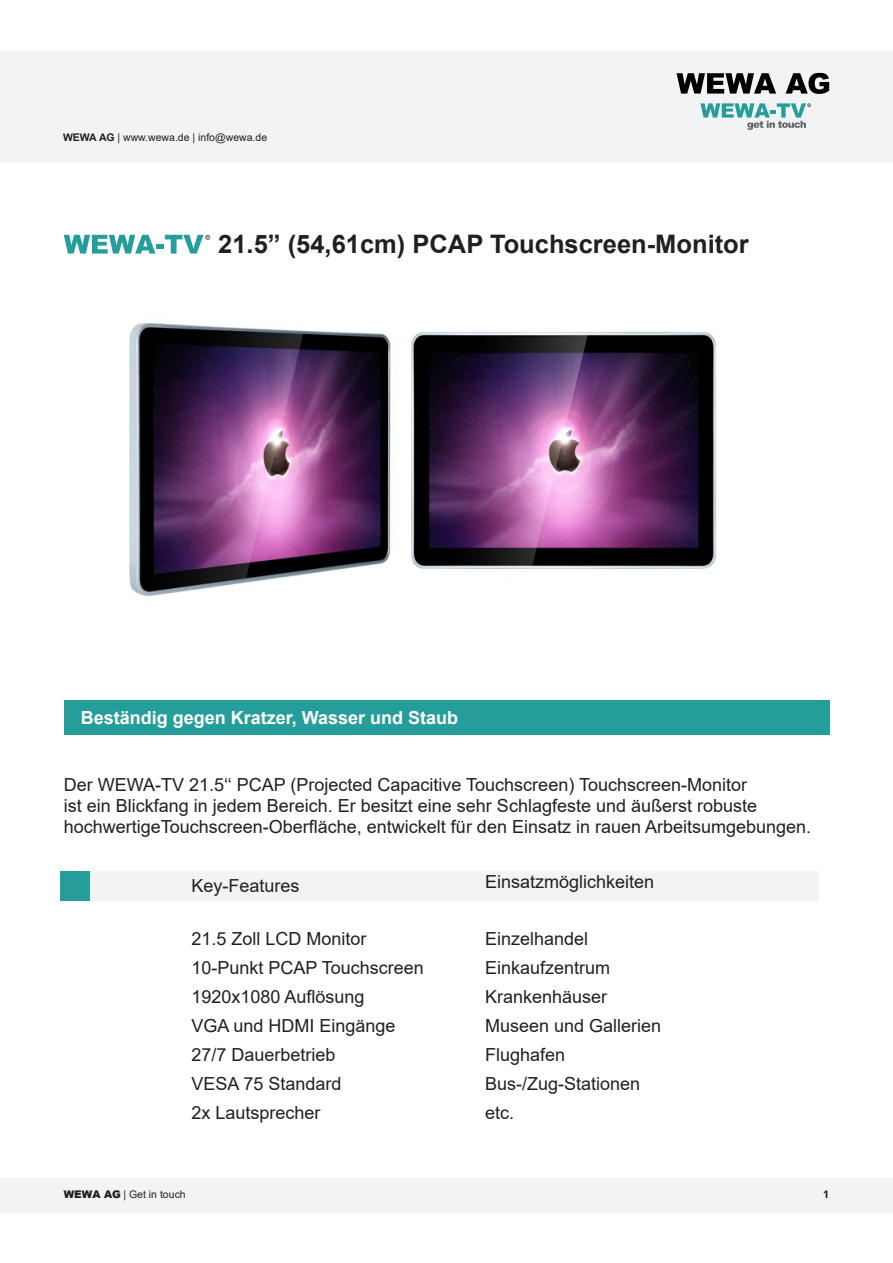
<style>
.page{position:relative;width:893px;height:1263px;background:#fff}
.page>*{position:absolute;margin:0;border:0;box-sizing:border-box;transform-origin:0 0}
.Level_1_Heading{font:700 25.5px "Arial";color:#231f20}
.Body_Text{font:18px/21px "Arial";color:#231f20}
.Level_2_Headings{font:700 18px "Arial";color:#fff}
.Level_3_Headings{font:18px "Arial";color:#231f20}
.t1{font:10.5px "Arial";color:#231f20}
.t2{font:700 10.5px "Open Sans";color:#231f20}
.s1{font-weight:700}
.s2{font-weight:900}
</style>
<div class="page">
<div style="left:0;top:1178px;width:893px;height:34px;background:#f2f3f4"></div>
<div style="left:0;top:52px;width:893px;height:111px;background:#f2f3f4"></div>
<div style="left:64px;top:700px;width:766px;height:35px;background:#259d9b"></div>
<div style="left:83px;top:871px;width:736px;height:30px;background:#f2f3f4"></div>
<div style="left:60px;top:871px;width:30px;height:30px;background:#259d9b"></div>
<svg style="left:64px;top:235px;width:146px;height:19px"></svg>
<img style="left:129px;top:323px;width:588px;height:274px">
<svg style="left:676px;top:73px;width:100px;height:21px"></svg>
<svg style="left:786px;top:73px;width:43px;height:21px"></svg>
<svg style="left:700px;top:103px;width:111px;height:27px"></svg>
<p class="t1" style="left:63px;top:130px;width:206px"><span class="s1">WEWA AG</span> | www.wewa.de | info@wewa.de</p>
<p class="Level_1_Heading" style="left:218px;top:226px;width:532px">21.5” (54,61cm) PCAP Touchscreen-Monitor</p>
<p class="Level_2_Headings" style="left:81px;top:705px;width:379px">Beständig gegen Kratzer, Wasser und Staub</p>
<p class="Body_Text" style="left:64px;top:774px;width:749px">Der WEWA-TV 21.5‘‘ PCAP (Projected Capacitive Touchscreen) Touchscreen-Monitor<br>ist ein Blickfang in jedem Bereich. Er besitzt eine sehr Schlagfeste und äußerst robuste hochwertigeTouchscreen-Oberfläche, entwickelt für den Einsatz in rauen Arbeitsumgebungen.</p>
<p class="Level_3_Headings" style="left:191px;top:874px;width:110px">Key-Features</p>
<p class="Body_Text" style="left:191px;top:928px;width:177px">21.5 Zoll LCD Monitor</p>
<p class="Body_Text" style="left:191px;top:957px;width:234px">10-Punkt PCAP Touchscreen</p>
<p class="Body_Text" style="left:191px;top:986px;width:175px">1920x1080 Auflösung</p>
<p class="Body_Text" style="left:191px;top:1015px;width:206px">VGA und HDMI Eingänge</p>
<p class="Body_Text" style="left:191px;top:1044px;width:146px">27/7 Dauerbetrieb</p>
<p class="Body_Text" style="left:191px;top:1073px;width:152px">VESA 75 Standard</p>
<p class="Body_Text" style="left:191px;top:1102px;width:131px">2x Lautsprecher</p>
<p class="Body_Text" style="left:485px;top:871px;width:171px">Einsatzmöglichkeiten</p>
<p class="Body_Text" style="left:485px;top:928px;width:105px">Einzelhandel</p>
<p class="Body_Text" style="left:485px;top:957px;width:127px">Einkaufzentrum</p>
<p class="Body_Text" style="left:485px;top:986px;width:124px">Krankenhäuser</p>
<p class="Body_Text" style="left:485px;top:1015px;width:178px">Museen und Gallerien</p>
<p class="Body_Text" style="left:485px;top:1044px;width:82px">Flughafen</p>
<p class="Body_Text" style="left:485px;top:1073px;width:157px">Bus-/Zug-Stationen</p>
<p class="Body_Text" style="left:485px;top:1102px;width:31px">etc.</p>
<p class="t1" style="left:64px;top:1187px;width:123px"><span class="s2">WEWA AG</span> | Get in touch</p>
<p class="t2" style="left:823px;top:1187px;width:7px">1</p>
</div>
